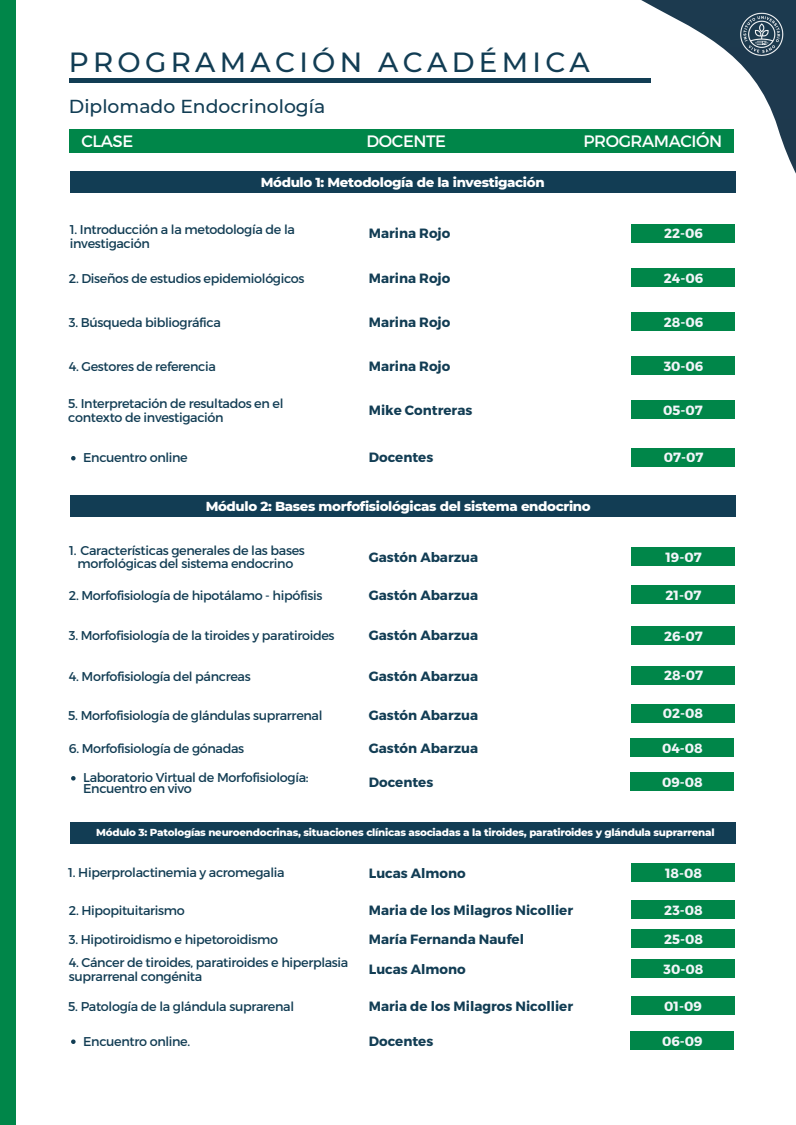
<style>
.page{position:relative;width:796px;height:1125px;background:#fff}
.page>*{position:absolute;margin:0;border:0;box-sizing:border-box;transform-origin:0 0}
.t1{font:500 27.67px "Montserrat";letter-spacing:.155em;color:#123d54}
.t2{font:500 18.75px "Montserrat";color:#123d54}
.t3{font:16.5px "Montserrat";letter-spacing:-.025em;color:#fff}
.t4{font:700 13.42px "Montserrat";color:#123d54}
.t5{font:700 13.35px "Montserrat";color:#f3f5f9}
.t6{font:800 13.35px "Montserrat";letter-spacing:-.025em;color:#fff}
.t7{font:12.75px/13.5px "Montserrat";letter-spacing:-.025em;color:#123d54}
.t8{font:800 10.35px "Montserrat";letter-spacing:-.025em;color:#fff}
</style>
<div class="page">
<svg style="left:526px;top:0;width:269px;height:243px"></svg>
<img style="left:731px;top:6px;width:59px;height:59px">
<div style="left:631px;top:224px;width:103px;height:18px;background:#008649"></div>
<div style="left:631px;top:547px;width:103px;height:19px;background:#008649"></div>
<div style="left:631px;top:268px;width:103px;height:19px;background:#008649"></div>
<div style="left:631px;top:585px;width:103px;height:19px;background:#008649"></div>
<div style="left:631px;top:312px;width:103px;height:19px;background:#008649"></div>
<div style="left:631px;top:626px;width:103px;height:19px;background:#008649"></div>
<div style="left:70px;top:171px;width:665px;height:22px;background:#123d54"></div>
<div style="left:70px;top:495px;width:665px;height:22px;background:#123d54"></div>
<div style="left:0;top:0;width:15px;height:1125px;background:#008649"></div>
<hr style="left:69px;top:79px;width:581px;height:4px;background:#123d54">
<div style="left:631px;top:357px;width:103px;height:18px;background:#008649"></div>
<div style="left:631px;top:666px;width:103px;height:19px;background:#008649"></div>
<div style="left:631px;top:400px;width:103px;height:19px;background:#008649"></div>
<div style="left:631px;top:705px;width:103px;height:18px;background:#008649"></div>
<div style="left:631px;top:448px;width:103px;height:18px;background:#008649"></div>
<div style="left:630px;top:738px;width:103px;height:19px;background:#008649"></div>
<svg style="left:71px;top:456px;width:5px;height:4px"></svg>
<div style="left:70px;top:129px;width:663px;height:23px;background:#008649"></div>
<div style="left:631px;top:863px;width:103px;height:19px;background:#008649"></div>
<div style="left:631px;top:900px;width:103px;height:19px;background:#008649"></div>
<div style="left:631px;top:930px;width:103px;height:18px;background:#008649"></div>
<div style="left:70px;top:822px;width:665px;height:22px;background:#123d54"></div>
<div style="left:631px;top:960px;width:103px;height:18px;background:#008649"></div>
<div style="left:631px;top:996px;width:103px;height:19px;background:#008649"></div>
<div style="left:630px;top:1031px;width:103px;height:19px;background:#008649"></div>
<svg style="left:71px;top:1039px;width:5px;height:5px"></svg>
<div style="left:630px;top:772px;width:103px;height:19px;background:#008649"></div>
<svg style="left:71px;top:776px;width:5px;height:5px"></svg>
<h1 class="t1" style="left:69px;top:45px;width:522px">PROGRAMACIÓN ACADÉMICA</h1>
<h2 class="t2" style="left:69px;top:95px;width:258px">Diplomado Endocrinología</h2>
<p class="t3" style="left:81px;top:131px;width:53px">CLASE</p>
<p class="t3" style="left:366px;top:131px;width:81px">DOCENTE</p>
<p class="t3" style="left:583px;top:131px;width:140px">PROGRAMACIÓN</p>
<p class="t6" style="left:261px;top:174px;width:285px">Módulo 1: Metodología de la investigación</p>
<p class="t7" style="left:70px;top:222px;width:226px">1. Introducción a la metodología de la investigación</p>
<p class="t4" style="left:369px;top:225px;width:83px">Marina Rojo</p>
<p class="t5" style="left:664px;top:225px;width:40px">22-06</p>
<p class="t7" style="left:69px;top:271px;width:237px">2. Diseños de estudios epidemiológicos</p>
<p class="t4" style="left:369px;top:269px;width:83px">Marina Rojo</p>
<p class="t5" style="left:663px;top:269px;width:41px">24-06</p>
<p class="t7" style="left:69px;top:315px;width:153px">3. Búsqueda bibliográfica</p>
<p class="t4" style="left:369px;top:313px;width:83px">Marina Rojo</p>
<p class="t5" style="left:663px;top:314px;width:41px">28-06</p>
<p class="t7" style="left:69px;top:359px;width:148px">4. Gestores de referencia</p>
<p class="t4" style="left:369px;top:358px;width:83px">Marina Rojo</p>
<p class="t5" style="left:663px;top:358px;width:41px">30-06</p>
<p class="t7" style="left:68px;top:396px;width:217px">5. Interpretación de resultados en el contexto de investigación</p>
<p class="t4" style="left:369px;top:401px;width:105px">Mike Contreras</p>
<p class="t5" style="left:663px;top:402px;width:41px">05-07</p>
<p class="t7" style="left:83px;top:450px;width:106px">Encuentro online</p>
<p class="t4" style="left:369px;top:449px;width:66px">Docentes</p>
<p class="t5" style="left:663px;top:449px;width:41px">07-07</p>
<p class="t6" style="left:206px;top:498px;width:386px">Módulo 2: Bases morfofisiológicas del sistema endocrino</p>
<p class="t7" style="left:69px;top:543px;width:237px;text-align:center">1. Características generales de las bases morfológicas del sistema endocrino</p>
<p class="t4" style="left:369px;top:548px;width:111px">Gastón Abarzua</p>
<p class="t5" style="left:665px;top:548px;width:38px">19-07</p>
<p class="t7" style="left:69px;top:588px;width:255px">2. Morfofisiología de hipotálamo - hipófisis</p>
<p class="t4" style="left:369px;top:586px;width:111px">Gastón Abarzua</p>
<p class="t5" style="left:665px;top:586px;width:37px">21-07</p>
<p class="t7" style="left:69px;top:628px;width:267px">3. Morfofisiología de la tiroides y paratiroides</p>
<p class="t4" style="left:369px;top:627px;width:111px">Gastón Abarzua</p>
<p class="t5" style="left:664px;top:627px;width:40px">26-07</p>
<p class="t7" style="left:69px;top:669px;width:183px">4. Morfofisiología del páncreas</p>
<p class="t4" style="left:369px;top:667px;width:111px">Gastón Abarzua</p>
<p class="t5" style="left:664px;top:667px;width:40px">28-07</p>
<p class="t7" style="left:68px;top:708px;width:256px">5. Morfofisiología de glándulas suprarrenal</p>
<p class="t7" style="left:69px;top:741px;width:177px">6. Morfofisiología de gónadas</p>
<p class="t4" style="left:369px;top:707px;width:111px">Gastón Abarzua</p>
<p class="t4" style="left:369px;top:739px;width:111px">Gastón Abarzua</p>
<p class="t5" style="left:662px;top:705px;width:42px">02-08</p>
<p class="t5" style="left:661px;top:739px;width:42px">04-08</p>
<p class="t7" style="left:83px;top:772px;width:227px;line-height:10.7px">Laboratorio Virtual de Morfofisiología:<br>Encuentro en vivo</p>
<p class="t5" style="left:661px;top:773px;width:42px">09-08</p>
<p class="t4" style="left:369px;top:773px;width:66px">Docentes</p>
<p class="t8" style="left:96px;top:826px;width:619px">Módulo 3: Patologías neuroendocrinas, situaciones clínicas asociadas a la tiroides, paratiroides y glándula suprarrenal</p>
<p class="t7" style="left:68px;top:865px;width:218px">1. Hiperprolactinemia y acromegalia</p>
<p class="t4" style="left:369px;top:864px;width:98px">Lucas Almono</p>
<p class="t5" style="left:665px;top:864px;width:38px">18-08</p>
<p class="t5" style="left:664px;top:901px;width:40px">23-08</p>
<p class="t7" style="left:69px;top:932px;width:211px">3. Hipotiroidismo e hipetoroidismo</p>
<p class="t4" style="left:369px;top:931px;width:157px">María Fernanda Naufel</p>
<p class="t5" style="left:664px;top:931px;width:40px">25-08</p>
<p class="t5" style="left:663px;top:961px;width:41px">30-08</p>
<p class="t7" style="left:69px;top:903px;width:117px">2. Hipopituitarismo</p>
<p class="t4" style="left:369px;top:901px;width:206px">Maria de los Milagros Nicollier</p>
<p class="t7" style="left:69px;top:955px;width:281px">4. Cáncer de tiroides, paratiroides e hiperplasia suprarrenal congénita</p>
<p class="t4" style="left:369px;top:961px;width:98px">Lucas Almono</p>
<p class="t7" style="left:68px;top:999px;width:227px">5. Patología de la glándula suprarenal</p>
<p class="t4" style="left:369px;top:997px;width:206px">Maria de los Milagros Nicollier</p>
<p class="t4" style="left:369px;top:1032px;width:66px">Docentes</p>
<p class="t5" style="left:664px;top:997px;width:39px">01-09</p>
<p class="t7" style="left:83px;top:1034px;width:108px">Encuentro online.</p>
<p class="t5" style="left:662px;top:1032px;width:42px">06-09</p>
</div>
